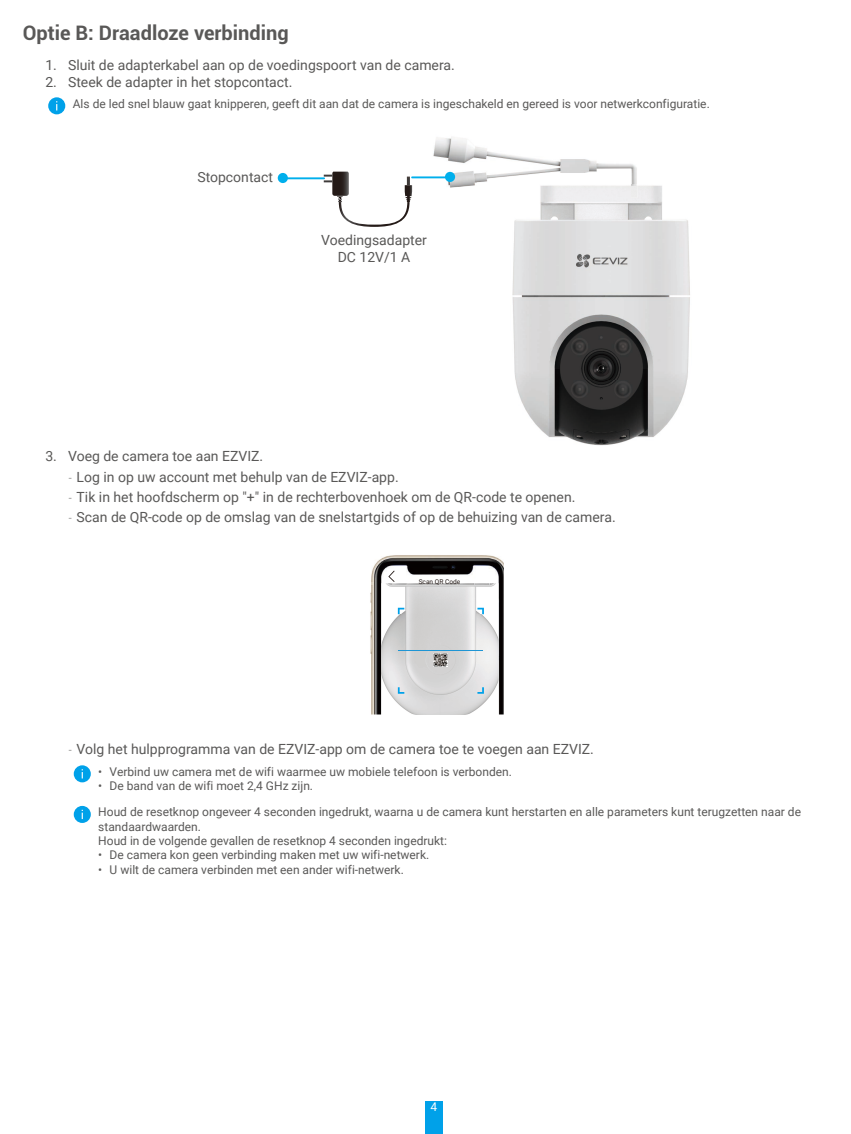
<style>
.page{position:relative;width:851px;height:1134px;background:#fff}
.page>*{position:absolute;margin:0;border:0;box-sizing:border-box;transform-origin:0 0}
.t1{font:700 20px "Roboto";color:#595857}
.t2{font:14px/16.8px "Roboto";color:#595857;text-align:center}
.t3{font:12px/26.2px "Roboto";color:#595857}
.t4{font:12px "Roboto";color:#fff}
.t5{font:6.6px "Roboto";color:#231916}
.s1{font-family:"DIN Cond";font-weight:300}
</style>
<div class="page">
<div style="left:425px;top:1101px;width:17px;height:33px;background:#00a1e9"></div>
<div style="left:48px;top:97px;width:17px;height:17px;background:#00a1e9;border-radius:50%"></div>
<img style="left:431px;top:137px;width:206px;height:51px">
<img style="left:510px;top:184px;width:180px;height:262px">
<img style="left:630px;top:184px;width:7px;height:14px">
<hr style="left:282px;top:177px;width:43px;height:2px;background:#00afec">
<div style="left:278px;top:173px;width:10px;height:10px;background:#00afec;border-radius:50%"></div>
<div style="left:445px;top:172px;width:10px;height:10px;background:#00afec;border-radius:50%"></div>
<hr style="left:411px;top:176px;width:36px;height:2px;background:#00afec">
<svg style="left:324px;top:172px;width:88px;height:55px"></svg>
<img style="left:370px;top:555px;width:134px;height:159px">
<svg style="left:388px;top:570px;width:6px;height:12px"></svg>
<svg style="left:398px;top:608px;width:6px;height:6px"></svg>
<svg style="left:477px;top:608px;width:7px;height:6px"></svg>
<svg style="left:398px;top:687px;width:6px;height:7px"></svg>
<svg style="left:477px;top:687px;width:7px;height:7px"></svg>
<hr style="left:398px;top:650px;width:84px;height:1px;background:#1f95d4">
<div style="left:74px;top:765px;width:17px;height:17px;background:#00a1e9;border-radius:50%"></div>
<div style="left:74px;top:806px;width:17px;height:17px;background:#00a1e9;border-radius:50%"></div>
<h1 class="t1" style="left:23px;top:19px;width:267px">Optie B: Draadloze verbinding</h1>
<p class="t2" style="left:45px;top:56px;width:411px">1. Sluit de adapterkabel aan op de voedingspoort van de camera.</p>
<p class="t2" style="left:45px;top:73px;width:248px">2. Steek de adapter in het stopcontact.</p>
<p class="t3" style="left:73px;top:90px;width:638px">Als de led snel blauw gaat knipperen, geeft dit aan dat de camera is ingeschakeld en gereed is voor netwerkconfiguratie.</p>
<p class="t2" style="left:197px;top:168px;width:77px">Stopcontact</p>
<p class="t2" style="left:321px;top:232px;width:107px">Voedingsadapter<br>DC 12V/1 A</p>
<p class="t2" style="left:45px;top:447px;width:219px">3. Voeg de camera toe aan EZVIZ.</p>
<p class="t2" style="left:68px;top:468px;width:332px"><span class="s1">-</span> Log in op uw account met behulp van de EZVIZ-app.</p>
<p class="t2" style="left:68px;top:488px;width:509px"><span class="s1">-</span> Tik in het hoofdscherm op "+" in de rechterbovenhoek om de QR-code te openen.</p>
<p class="t2" style="left:68px;top:508px;width:549px"><span class="s1">-</span> Scan de QR-code op de omslag van de snelstartgids of op de behuizing van de camera.</p>
<p class="t5" style="left:418px;top:577px;width:43px">Scan QR Code</p>
<p class="t2" style="left:68px;top:740px;width:527px"><span class="s1">-</span> Volg het hulpprogramma van de EZVIZ-app om de camera toe te voegen aan EZVIZ.</p>
<p class="t3" style="left:98px;top:758px;width:415px">• Verbind uw camera met de wifi waarmee uw mobiele telefoon is verbonden.</p>
<p class="t3" style="left:98px;top:772px;width:704px">• De band van de wifi moet 2,4 GHz zijn.<br>Houd de resetknop ongeveer 4 seconden ingedrukt, waarna u de camera kunt herstarten en alle parameters kunt terugzetten naar de</p>
<p class="t3" style="left:98px;top:819px;width:350px;line-height:14.4px">standaardwaarden.<br>Houd in de volgende gevallen de resetknop 4 seconden ingedrukt:</p>
<p class="t3" style="left:98px;top:841px;width:332px">• De camera kon geen verbinding maken met uw wifi-netwerk.</p>
<p class="t3" style="left:98px;top:856px;width:307px">• U wilt de camera verbinden met een ander wifi-netwerk.</p>
<p class="t4" style="left:430px;top:1099px;width:8px">4</p>
</div>
